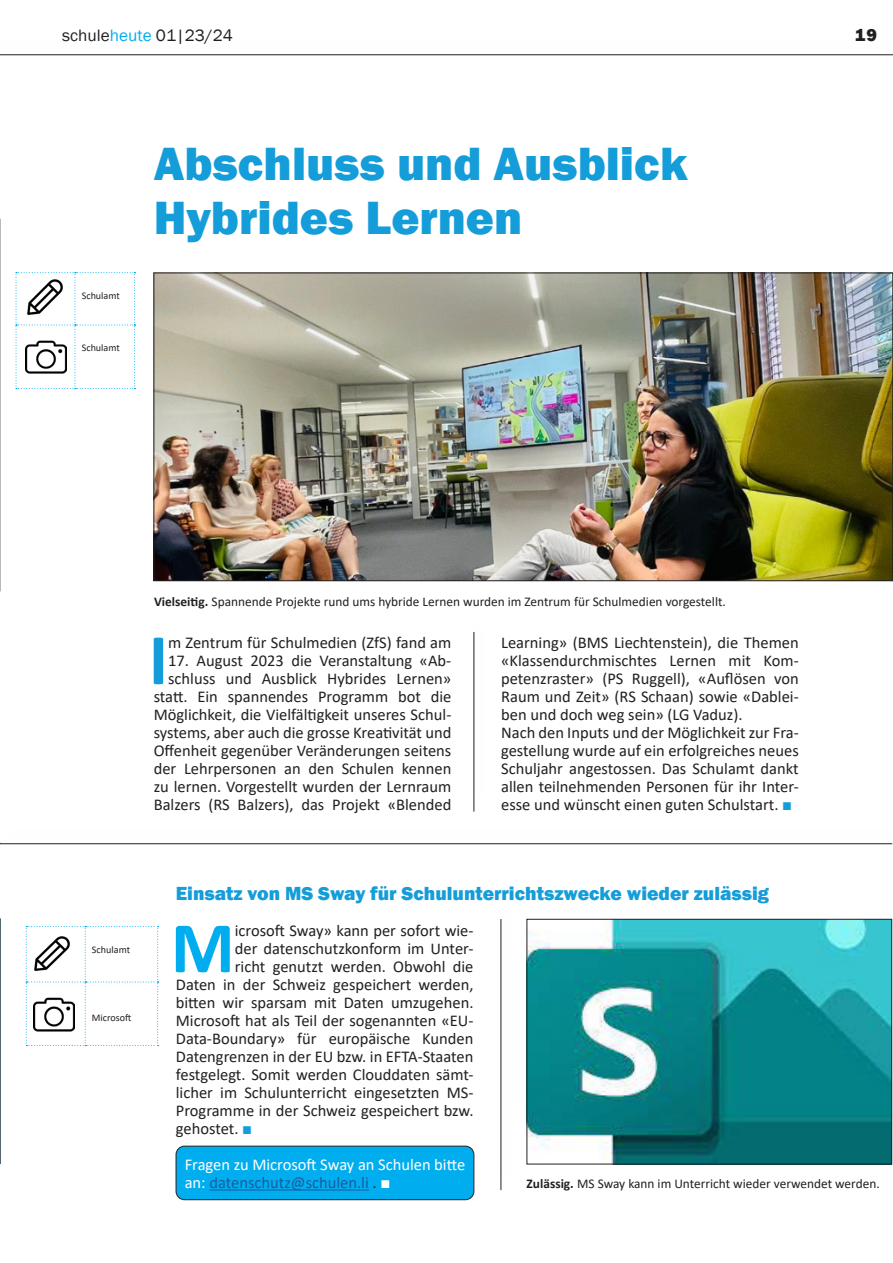
<style>
.page{position:relative;width:893px;height:1263px;background:#fff}
.page>*{position:absolute;margin:0;border:0;box-sizing:border-box;transform-origin:0 0}
.Standardschrift_Text{font:700 73.2px "Calibri";color:#00aeef}
.Standardschrift_Text-2{font:700 73.2px "Calibri";color:#149dd9}
.Unterüberschrift{font:800 48px/54px "Franklin Gothic";color:#149dd9}
.Unterüberschrift-2{font:800 19.5px "Franklin Gothic";color:#149dd9}
.Unterüberschrift-3{font:800 18px "Franklin Gothic";color:#231f20}
.Deckblatt_-_Daten{font:16.95px "Franklin Gothic";color:#231f20}
.Standardschrift_Text-3{font:16.5px/18px "Calibri";color:#231f20;text-align:justify}
.Standardschrift_Text-4{font:16.5px/18px "Calibri";color:#fff}
.t1{font:13.35px "Calibri";color:#231f20}
.t2{font:10.2px "Calibri";color:#231f20}
.s1{color:#00aeef}
.s2{font-weight:700}
.s3{font-family:"Franklin Gothic";color:#149dd9}
.s4{color:#175d9e}
.s5{color:#231f20}
.s6{font-family:"Franklin Gothic"}
</style>
<div class="page">
<svg style="left:0;top:918px;width:1px;height:246px"></svg>
<hr style="left:0;top:55px;width:893px;height:1px;background:#231f20">
<svg style="left:0;top:219px;width:1px;height:372px"></svg>
<hr style="left:0;top:843px;width:892px;height:1px;background:#231f20">
<hr style="left:501px;top:919px;width:1px;height:271px;background:#231f20">
<img style="left:529px;top:921px;width:361px;height:241px">
<div style="left:527px;top:919px;width:365px;height:245px;border:1px solid #231f20"></div>
<svg style="left:26px;top:926px;width:133px;height:120px"></svg>
<img style="left:34px;top:935px;width:37px;height:37px">
<img style="left:33px;top:997px;width:42px;height:34px">
<svg style="left:16px;top:272px;width:120px;height:117px"></svg>
<hr style="left:474px;top:632px;width:1px;height:180px;background:#231f20">
<img style="left:156px;top:275px;width:735px;height:304px">
<img style="left:26px;top:279px;width:37px;height:37px">
<img style="left:25px;top:340px;width:42px;height:34px">
<div style="left:176px;top:1146px;width:298px;height:54px;background:#00aeef;border-radius:9px"></div>
<hr style="left:209px;top:1189px;width:160px;height:1px;background:#175d9e">
<div style="left:176px;top:1146px;width:298px;height:54px;border:1px solid #231f20;border-radius:9px"></div>
<p class="Deckblatt_-_Daten" style="left:62px;top:24px;width:172px">schule<span class="s1">heute</span> 01|23/24</p>
<p class="Unterüberschrift-3" style="left:855px;top:24px;width:24px">19</p>
<p class="t2" style="left:82px;top:289px;width:40px">Schulamt</p>
<p class="t2" style="left:82px;top:341px;width:40px">Schulamt</p>
<p class="Unterüberschrift" style="left:154px;top:137px;width:535px">Abschluss und Ausblick<br>Hybrides Lernen</p>
<p class="t1" style="left:154px;top:592px;width:573px"><span class="s2">Vielseitig.</span> Spannende Projekte rund ums hybride Lernen wurden im Zentrum für Schulmedien vorgestellt.</p>
<p class="Standardschrift_Text-3" style="left:501px;top:633px;width:299px">Learning» (BMS Liechtenstein), die Themen «Klassendurchmischtes Lernen mit Kom&shy;petenzraster» (PS Ruggell), «Auflösen von Raum und Zeit» (RS Schaan) sowie «Dablei&shy;ben und doch weg sein» (LG Vaduz).</p>
<p class="Standardschrift_Text-3" style="left:501px;top:723px;width:299px">Nach den Inputs und der Möglichkeit zur Fra&shy;gestellung wurde auf ein erfolgreiches neues Schuljahr angestossen. Das Schulamt dankt allen teilnehmenden Personen für ihr Inter&shy;esse und wünscht einen guten Schulstart. <span class="s3">■</span></p>
<p class="Standardschrift_Text-2" style="left:149px;top:608px;width:21px">I</p>
<p class="Standardschrift_Text-3" style="left:168px;top:633px;width:285px">m Zentrum für Schulmedien (ZfS) fand am</p>
<p class="Standardschrift_Text-3" style="left:154px;top:651px;width:299px;text-align:right">17. August 2023 die Veranstaltung «Ab&shy;schluss und Ausblick Hybrides Lernen» statt. Ein spannendes Programm bot die Möglichkeit, die Vielfältigkeit unseres Schul&shy;systems, aber auch die grosse Kreativität und Offenheit gegenüber Veränderungen seitens der Lehrpersonen an den Schulen kennen zu lernen. Vorgestellt wurden der Lernraum Balzers (RS Balzers), das Projekt «Blended</p>
<p class="t2" style="left:92px;top:943px;width:40px">Schulamt</p>
<p class="t2" style="left:92px;top:1010px;width:41px">Microsoft</p>
<p class="Unterüberschrift-2" style="left:176px;top:881px;width:595px">Einsatz von MS Sway für Schulunterrichtszwecke wieder zulässig</p>
<p class="Standardschrift_Text" style="left:171px;top:896px;width:65px">M</p>
<p class="Standardschrift_Text-3" style="left:235px;top:921px;width:240px">icrosoft Sway» kann per sofort wie-</p>
<p class="Standardschrift_Text-3" style="left:235px;top:939px;width:240px">der datenschutzkonform im Unter-</p>
<p class="Standardschrift_Text-3" style="left:235px;top:957px;width:240px">richt genutzt werden. Obwohl die</p>
<p class="Standardschrift_Text-3" style="left:176px;top:975px;width:299px">Daten in der Schweiz gespeichert werden,</p>
<p class="Standardschrift_Text-3" style="left:176px;top:993px;width:299px">bitten wir sparsam mit Daten umzugehen.</p>
<p class="Standardschrift_Text-3" style="left:176px;top:1011px;width:299px">Microsoft hat als Teil der sogenannten «EU-</p>
<p class="Standardschrift_Text-3" style="left:176px;top:1029px;width:299px">Data-Boundary» für europäische Kunden</p>
<p class="Standardschrift_Text-3" style="left:176px;top:1047px;width:299px">Datengrenzen in der EU bzw. in EFTA-Staaten</p>
<p class="Standardschrift_Text-3" style="left:176px;top:1065px;width:299px">festgelegt. Somit werden Clouddaten sämt-</p>
<p class="Standardschrift_Text-3" style="left:176px;top:1083px;width:299px">licher im Schulunterricht eingesetzten MS-</p>
<p class="Standardschrift_Text-3" style="left:176px;top:1101px;width:299px">Programme in der Schweiz gespeichert bzw.</p>
<p class="Standardschrift_Text-3" style="left:176px;top:1119px;width:78px">gehostet. <span class="s3">■</span></p>
<p class="Standardschrift_Text-4" style="left:185px;top:1155px;width:282px">Fragen zu Microsoft Sway an Schulen bitte an: <span class="s4">datenschutz@schulen.li</span> <span class="s5">.</span> <span class="s6">■</span></p>
<p class="t1" style="left:527px;top:1174px;width:355px"><span class="s2">Zulässig.</span> MS Sway kann im Unterricht wieder verwendet werden.</p>
</div>
